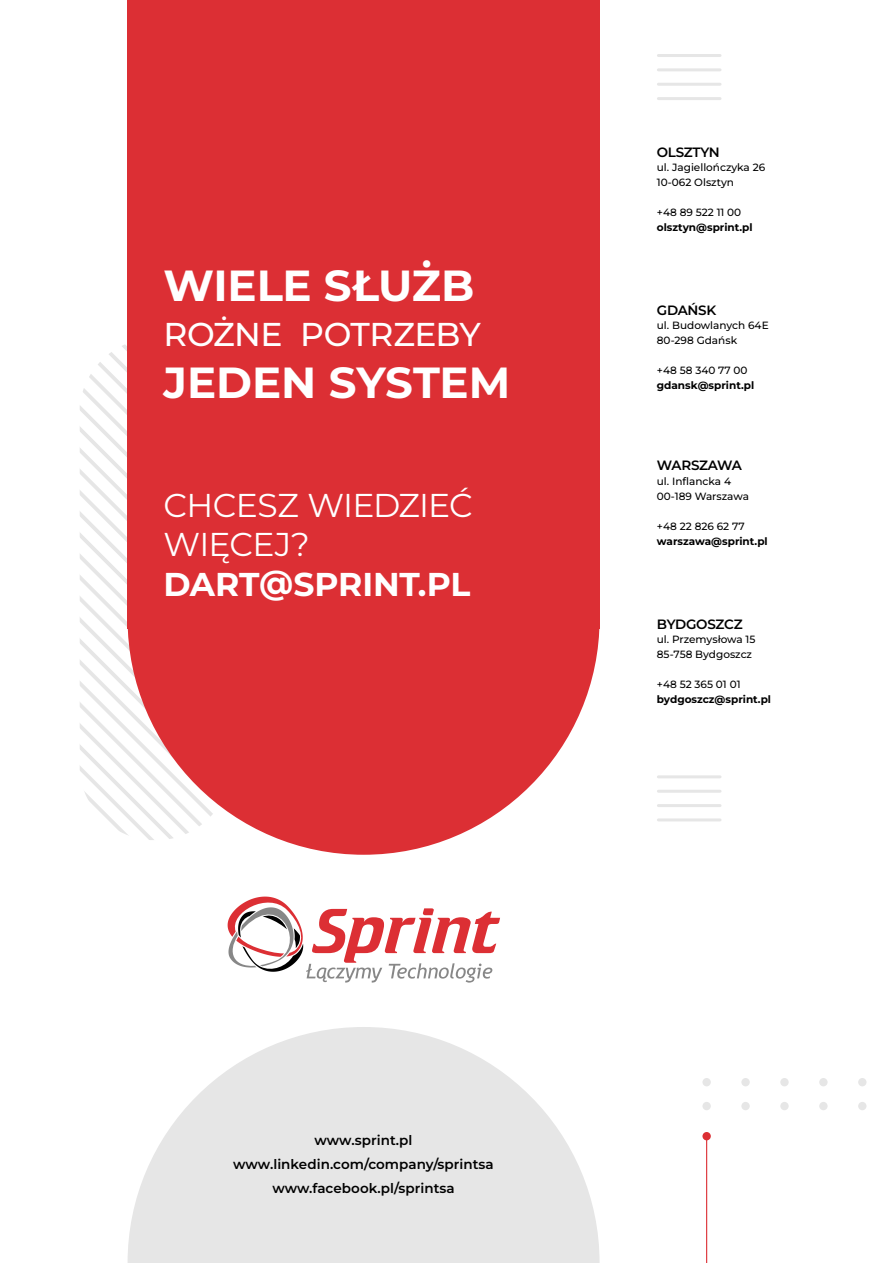
<style>
.page{position:relative;width:893px;height:1263px;background:#fff}
.page>*{position:absolute;margin:0;border:0;box-sizing:border-box;transform-origin:0 0}
.t1{font:700 43.5px "Montserrat";color:#fff}
.t2{font:33px/39.6px "Montserrat";letter-spacing:-.025em;color:#fff}
.t3{font:700 33px "Montserrat";letter-spacing:-.005em;color:#fff}
.t4{font:500 33px "Montserrat";letter-spacing:-.025em;color:#fff}
.t5{font:600 13.5px/24px "Montserrat";letter-spacing:-.005em;color:#000;text-align:center}
.t6{font:600 13.5px "Montserrat";letter-spacing:-.025em;color:#000}
.t7{font:500 10.5px/15px "Montserrat";color:#000}
.t8{font:700 10.5px "Montserrat";color:#000}
</style>
<div class="page">
<svg style="left:80px;top:338px;width:150px;height:502px"></svg>
<div style="left:128px;top:0;width:472px;height:629px;background:#dc2f34"></div>
<div style="left:128px;top:383px;width:472px;height:472px;background:#dc2f34;border-radius:50%"></div>
<svg style="left:128px;top:1027px;width:472px;height:236px;fill:#e6e6e6"></svg>
<hr style="left:658px;top:97px;width:62px;height:3px;background:#e6e6e6">
<hr style="left:658px;top:83px;width:62px;height:3px;background:#e6e6e6">
<hr style="left:658px;top:68px;width:62px;height:3px;background:#e6e6e6">
<hr style="left:658px;top:54px;width:62px;height:3px;background:#e6e6e6">
<hr style="left:658px;top:818px;width:62px;height:3px;background:#e6e6e6">
<hr style="left:658px;top:804px;width:62px;height:3px;background:#e6e6e6">
<hr style="left:658px;top:790px;width:62px;height:3px;background:#e6e6e6">
<hr style="left:658px;top:775px;width:62px;height:3px;background:#e6e6e6">
<div style="left:702px;top:1132px;width:9px;height:8px;background:#dc2f34;border-radius:50%"></div>
<hr style="left:706px;top:1135px;width:1px;height:128px;background:#dc2f34">
<div style="left:741px;top:1078px;width:9px;height:8px;background:#e6e6e6;border-radius:50%"></div>
<div style="left:741px;top:1102px;width:9px;height:8px;background:#e6e6e6;border-radius:50%"></div>
<div style="left:819px;top:1078px;width:9px;height:8px;background:#e6e6e6;border-radius:50%"></div>
<div style="left:858px;top:1078px;width:8px;height:8px;background:#e6e6e6;border-radius:50%"></div>
<div style="left:819px;top:1102px;width:9px;height:8px;background:#e6e6e6;border-radius:50%"></div>
<div style="left:858px;top:1102px;width:8px;height:8px;background:#e6e6e6;border-radius:50%"></div>
<div style="left:702px;top:1078px;width:9px;height:8px;background:#e6e6e6;border-radius:50%"></div>
<div style="left:702px;top:1102px;width:9px;height:8px;background:#e6e6e6;border-radius:50%"></div>
<div style="left:780px;top:1078px;width:9px;height:8px;background:#e6e6e6;border-radius:50%"></div>
<div style="left:780px;top:1102px;width:9px;height:8px;background:#e6e6e6;border-radius:50%"></div>
<svg style="left:227px;top:896px;width:273px;height:86px"></svg>
<h1 class="t1" style="left:164px;top:256px;width:312px">WIELE SŁUŻB</h1>
<h2 class="t4" style="left:164px;top:312px;width:319px">ROŻNE POTRZEBY</h2>
<h1 class="t1" style="left:164px;top:354px;width:348px">JEDEN SYSTEM</h1>
<h2 class="t2" style="left:164px;top:484px;width:311px">CHCESZ WIEDZIEĆ<br>WIĘCEJ?</h2>
<h2 class="t3" style="left:164px;top:562px;width:308px">DART@SPRINT.PL</h2>
<p class="t6" style="left:657px;top:143px;width:64px">OLSZTYN</p>
<p class="t7" style="left:657px;top:160px;width:110px">ul. Jagiellończyka 26<br>10-062 Olsztyn</p>
<p class="t7" style="left:657px;top:205px;width:86px">+48 89 522 11 00</p>
<p class="t8" style="left:657px;top:220px;width:97px">olsztyn@sprint.pl</p>
<p class="t5" style="left:657px;top:297px;width:61px">GDAŃSK</p>
<p class="t7" style="left:657px;top:317px;width:113px">ul. Budowlanych 64E<br>80-298 Gdańsk</p>
<p class="t7" style="left:657px;top:362px;width:92px">+48 58 340 77 00</p>
<p class="t8" style="left:657px;top:378px;width:99px">gdansk@sprint.pl</p>
<p class="t5" style="left:657px;top:453px;width:87px">WARSZAWA</p>
<p class="t7" style="left:657px;top:473px;width:94px">ul. Inflancka 4<br>00-189 Warszawa</p>
<p class="t7" style="left:657px;top:518px;width:89px">+48 22 826 62 77</p>
<p class="t8" style="left:657px;top:534px;width:112px">warszawa@sprint.pl</p>
<p class="t5" style="left:657px;top:612px;width:87px">BYDGOSZCZ</p>
<p class="t7" style="left:657px;top:632px;width:100px">ul. Przemysłowa 15<br>85-758 Bydgoszcz</p>
<p class="t7" style="left:657px;top:677px;width:85px">+48 52 365 01 01</p>
<p class="t8" style="left:657px;top:693px;width:116px">bydgoszcz@sprint.pl</p>
<p class="t5" style="left:233px;top:1128px;width:262px">www.sprint.pl www.linkedin.com/company/sprintsa www.facebook.pl/sprintsa</p>
</div>
